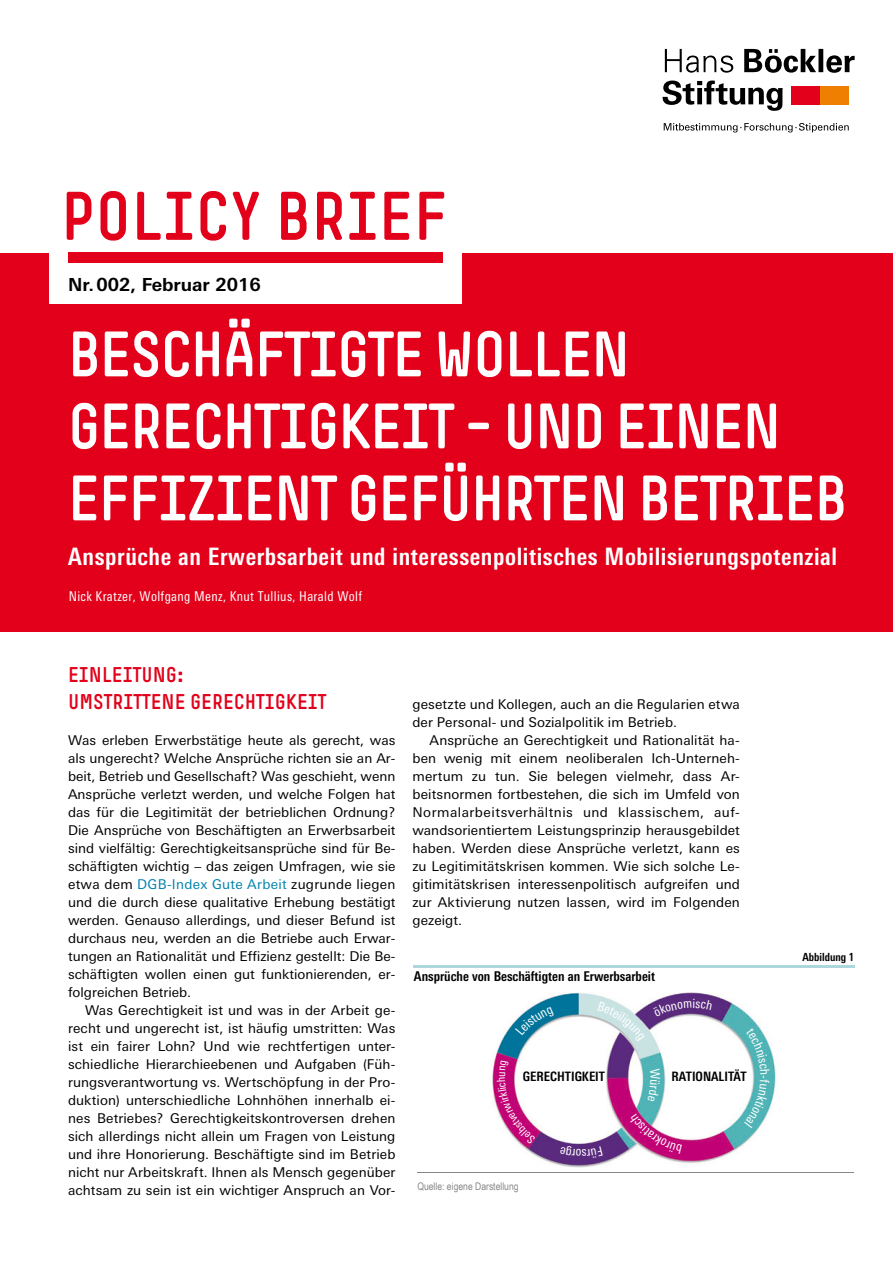
<style>
.page{position:relative;width:893px;height:1263px;background:#fff}
.page>*{position:absolute;margin:0;border:0;box-sizing:border-box;transform-origin:0 0}
.t1{font:67.5px "Simple HBS";color:#e2001a}
.Headline___Titel{font:63px/72px "Simple HBS";letter-spacing:-.03em;color:#fff}
.Subheadline___Titel{font:700 condensed 24px "Univers Next Pro";letter-spacing:.025em;color:#fff}
.Headline_1___Inhalt{font:21px/27px "Simple HBS";color:#e2001a}
.Nummer__Datum{font:700 18px "Univers Next Pro";color:#000}
.Copytext_mit_Einzug{font:13.5px/18px "Univers Next Pro";letter-spacing:.005em;color:#000;text-align:justify}
.Copytext_ohne_Einzug{font:13.5px/18px "Univers Next Pro";color:#000;text-align:justify}
.Autoren___Titel{font:condensed 13.5px "Univers Next Pro";letter-spacing:.025em;color:#fff}
.t2{font:700 condensed 13.5px "Univers Next Pro";color:#000}
.t3{font:700 condensed 12.9px "Univers Next Pro";color:#000}
.t4{font:700 condensed 11.25px "Univers Next Pro";color:#000}
.t5{font:10.5px "Arial Narrow";color:#87888a}
.s1{color:#0082ad}
</style>
<div class="page">
<div style="left:0;top:253px;width:893px;height:378px;background:#e2001a"></div>
<div style="left:49px;top:250px;width:412px;height:54px;background:#fff"></div>
<div style="left:68px;top:253px;width:374px;height:10px;background:#e2001a"></div>
<svg style="left:665px;top:49px;width:190px;height:24px"></svg>
<div style="left:792px;top:86px;width:28px;height:18px;background:#e2001a"></div>
<div style="left:820px;top:86px;width:29px;height:18px;background:#ee7f00"></div>
<svg style="left:664px;top:123px;width:185px;height:9px"></svg>
<svg style="left:663px;top:81px;width:120px;height:30px"></svg>
<hr style="left:413px;top:965px;width:441px;height:2px;background:#acd7dc">
<hr style="left:417px;top:1172px;width:437px;height:1px;background:#87888a">
<img style="left:492px;top:992px;width:284px;height:176px">
<svg style="left:515px;top:1006px;width:39px;height:29px"></svg>
<svg style="left:497px;top:1060px;width:39px;height:84px"></svg>
<svg style="left:560px;top:1146px;width:43px;height:12px"></svg>
<svg style="left:647px;top:1068px;width:13px;height:33px"></svg>
<svg style="left:598px;top:1001px;width:47px;height:41px"></svg>
<svg style="left:653px;top:998px;width:60px;height:19px"></svg>
<svg style="left:628px;top:1113px;width:54px;height:41px"></svg>
<svg style="left:744px;top:1028px;width:26px;height:100px"></svg>
<h1 class="t1" style="left:61px;top:178px;width:388px">POLICY BRIEF</h1>
<p class="Nummer__Datum" style="left:68px;top:274px;width:194px">Nr.002, Februar 2016</p>
<p class="Headline___Titel" style="left:67px;top:318px;width:782px">BESCHÄFTIGTE WOLLEN<br>GERECHTIGKEIT – UND EINEN<br>EFFIZIENT GEFÜHRTEN BETRIEB</p>
<p class="Subheadline___Titel" style="left:68px;top:543px;width:770px">Ansprüche an Erwerbsarbeit und interessenpolitisches Mobilisierungspotenzial</p>
<p class="Autoren___Titel" style="left:69px;top:589px;width:295px">Nick Kratzer, Wolfgang Menz, Knut Tullius, Harald Wolf</p>
<p class="Headline_1___Inhalt" style="left:68px;top:661px;width:260px">EINLEITUNG:<br>UMSTRITTENE GERECHTIGKEIT</p>
<p class="Copytext_ohne_Einzug" style="left:68px;top:732px;width:329px">Was erleben Erwerbstätige heute als gerecht, was als ungerecht? Welche Ansprüche richten sie an Ar&shy;beit, Betrieb und Gesellschaft? Was geschieht, wenn Ansprüche verletzt werden, und welche Folgen hat das für die Legitimität der betrieblichen Ordnung?<br>Die Ansprüche von Beschäftigten an Erwerbsarbeit sind vielfältig: Gerechtigkeitsansprüche sind für Be&shy;schäftigten wichtig – das zeigen Umfragen, wie sie etwa dem <span class="s1">DGB-Index Gute Arbeit</span> zugrunde liegen und die durch diese qualitative Erhebung bestätigt werden. Genauso allerdings, und dieser Befund ist durchaus neu, werden an die Betriebe auch Erwar&shy;tungen an Rationalität und Effizienz gestellt: Die Be&shy;schäftigten wollen einen gut funktionierenden, er&shy;folgreichen Betrieb.</p>
<p class="Copytext_mit_Einzug" style="left:68px;top:1002px;width:329px;text-indent:17px">Was Gerechtigkeit ist und was in der Arbeit ge&shy;recht und ungerecht ist, ist häufig umstritten: Was ist ein fairer Lohn? Und wie rechtfertigen unter&shy;schiedliche Hierarchieebenen und Aufgaben (Füh&shy;rungsverantwortung vs. Wertschöpfung in der Pro&shy;duktion) unterschiedliche Lohnhöhen innerhalb ei&shy;nes Betriebes? Gerechtigkeitskontroversen drehen sich allerdings nicht allein um Fragen von Leistung und ihre Honorierung. Beschäftigte sind im Betrieb nicht nur Arbeitskraft. Ihnen als Mensch gegenüber achtsam zu sein ist ein wichtiger Anspruch an Vor-</p>
<p class="Copytext_mit_Einzug" style="left:412px;top:696px;width:329px">gesetzte und Kollegen, auch an die Regularien etwa der Personal- und Sozialpolitik im Betrieb.</p>
<p class="Copytext_mit_Einzug" style="left:412px;top:732px;width:329px;text-indent:17px">Ansprüche an Gerechtigkeit und Rationalität ha&shy;ben wenig mit einem neoliberalen Ich-Unterneh&shy;mertum zu tun. Sie belegen vielmehr, dass Ar&shy;beitsnormen fortbestehen, die sich im Umfeld von Normalarbeitsverhältnis und klassischem, auf&shy;wandsorientiertem Leistungsprinzip herausgebildet haben. Werden diese Ansprüche verletzt, kann es zu Legitimitätskrisen kommen. Wie sich solche Le&shy;gitimitätskrisen interessenpolitisch aufgreifen und zur Aktivierung nutzen lassen, wird im Folgenden gezeigt.</p>
<p class="t2" style="left:414px;top:968px;width:243px">Ansprüche von Beschäftigten an Erwerbsarbeit</p>
<p class="t3" style="left:523px;top:1069px;width:84px">GERECHTIGKEIT</p>
<p class="t3" style="left:672px;top:1069px;width:77px">RATIONALITÄT</p>
<p class="t5" style="left:417px;top:1178px;width:103px">Quelle: eigene Darstellung</p>
<p class="t4" style="left:802px;top:950px;width:53px">Abbildung 1</p>
</div>
